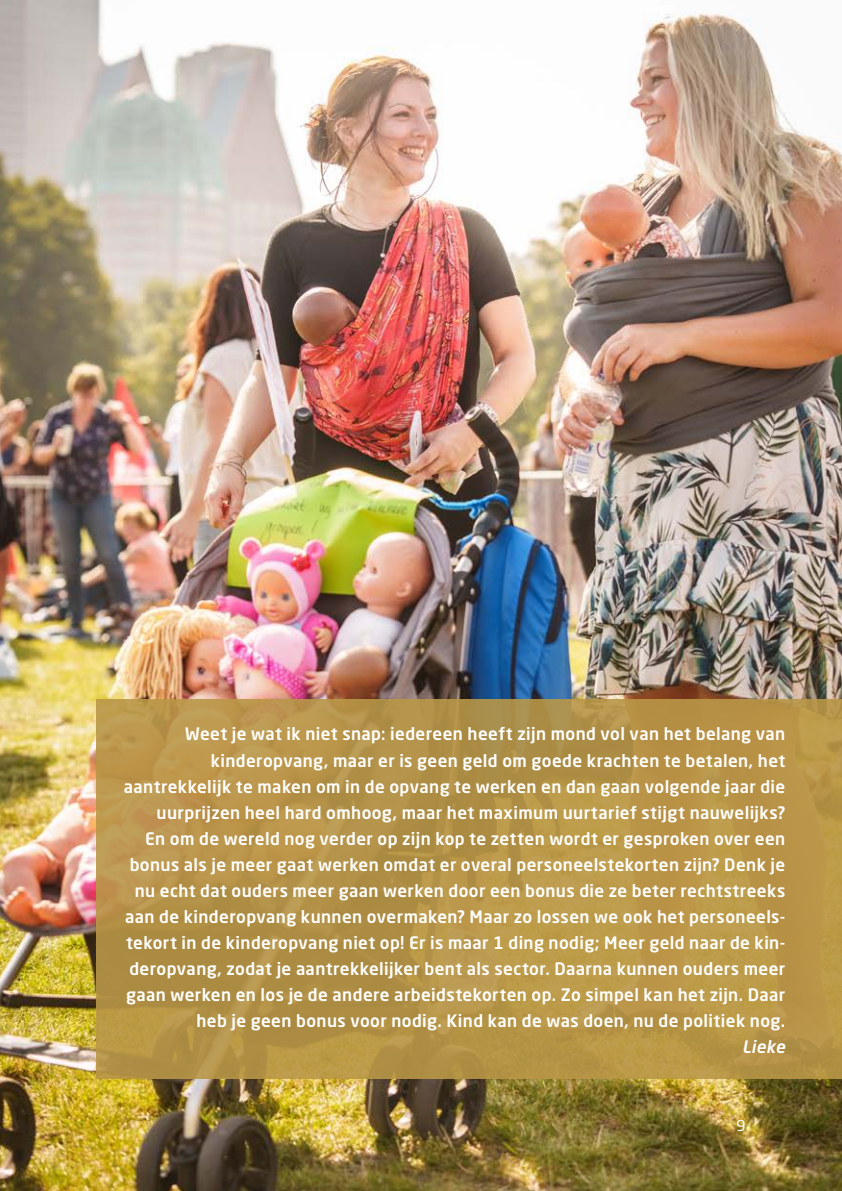
<style>
.page{position:relative;width:842px;height:1191px;background:#fff}
.page>*{position:absolute;margin:0;border:0;box-sizing:border-box;transform-origin:0 0}
.t1{font:500 17px/26px "Neo Sans Pro";letter-spacing:.025em;color:#fff;text-align:right}
.t2{font:italic 500 17px "Neo Sans Pro";letter-spacing:.02em;color:#fff}
.t3{font:15px "Neo Sans Pro";color:#fff}
</style>
<div class="page">
<img style="left:0;top:0;width:842px;height:1191px">
<div style="left:96px;top:699px;width:746px;height:379px;background:linear-gradient(to right,#b49249,#b99647)"></div>
<p class="t1" style="left:124px;top:721px;width:663px">Weet je wat ik niet snap: iedereen heeft zijn mond vol van het belang van kinderopvang, maar er is geen geld om goede krachten te betalen, het aantrekkelijk te maken om in de opvang te werken en dan gaan volgende jaar die uurprijzen heel hard omhoog, maar het maximum uurtarief stijgt nauwelijks?<br>En om de wereld nog verder op zijn kop te zetten wordt er gesproken over een bonus als je meer gaat werken omdat er overal personeelstekorten zijn? Denk je nu echt dat ouders meer gaan werken door een bonus die ze beter rechtstreeks aan de kinderopvang kunnen overmaken? Maar zo lossen we ook het personeels&shy;tekort in de kinderopvang niet op! Er is maar 1 ding nodig; Meer geld naar de kin&shy;deropvang, zodat je aantrekkelijker bent als sector. Daarna kunnen ouders meer gaan werken en los je de andere arbeidstekorten op. Zo simpel kan het zijn. Daar heb je geen bonus voor nodig. Kind kan de was doen, nu de politiek nog.</p>
<p class="t2" style="left:742px;top:1035px;width:45px">Lieke</p>
<p class="t3" style="left:736px;top:1116px;width:11px">9</p>
</div>
